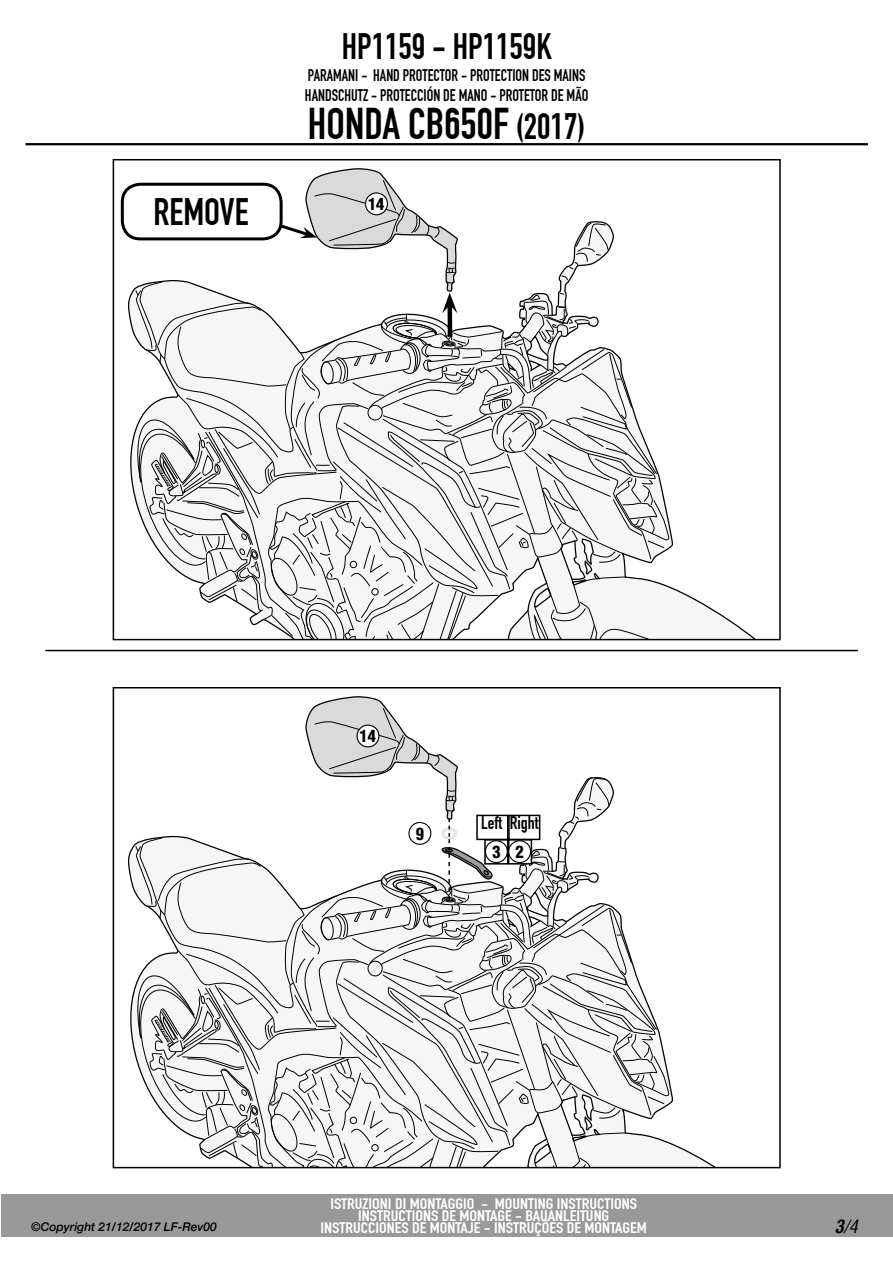
<style>
.page{position:relative;width:893px;height:1263px;background:#fff}
.page>*{position:absolute;margin:0;border:0;box-sizing:border-box;transform-origin:0 0}
.t1{font:43.5px "DIN Engschrift Alternate";color:#000}
.t2{font:37.5px "DIN Engschrift";color:#000}
.t3{font:36px "DIN Engschrift Alternate";color:#000}
.t4{font:18px "DIN Engschrift";color:#000}
.t5{font:italic condensed 18px "Helvetica";color:#000}
.t6{font:16.5px/19.8px "DIN Engschrift Alternate";color:#000;scale:.95 1}
.t7{font:900 condensed 16.5px "Helvetica";color:#000}
.t8{font:15px/12px "DIN Engschrift Alternate";color:#fff;text-align:center;scale:1.2 1}
.t9{font:italic 500 12px "Helvetica Neue";color:#000}
.s1{font-size:36px}
.s2{font-weight:700}
</style>
<div class="page">
<div style="left:1px;top:1194px;width:891px;height:43px;background:#999"></div>
<hr style="left:26px;top:143px;width:841px;height:2px;background:#000">
<svg style="left:135px;top:168px;width:573px;height:473px"></svg>
<div style="left:365px;top:193px;width:22px;height:22px;background:#fff;border-radius:50%"></div>
<div style="left:365px;top:192px;width:23px;height:23px;border:1px solid #000;border-radius:50%"></div>
<hr style="left:45px;top:650px;width:812px;height:1px;background:#000">
<svg style="left:135px;top:696px;width:534px;height:472px"></svg>
<h2 class="t2" style="left:153px;top:198px;width:97px">REMOVE</h2>
<h3 class="t3" style="left:342px;top:27px;width:211px">HP1159 - HP1159K</h3>
<p class="t6" style="left:305px;top:66px;width:300px">PARAMANI - HAND PROTECTOR - PROTECTION DES MAINS<br>HANDSCHUTZ - PROTECCIÓN DE MANO - PROTETOR DE MÃO</p>
<h1 class="t1" style="left:308px;top:100px;width:279px">HONDA CB650F <span class="s1">(2017)</span></h1>
<p class="t7" style="left:368px;top:197px;width:18px">14</p>
<p class="t7" style="left:359px;top:729px;width:18px">14</p>
<p class="t7" style="left:416px;top:827px;width:10px">9</p>
<p class="t4" style="left:481px;top:816px;width:59px">Left Right</p>
<p class="t7" style="left:492px;top:845px;width:33px">3 2</p>
<p class="t9" style="left:31px;top:1222px;width:187px">©Copyright 21/12/2017 LF-Rev00</p>
<p class="t8" style="left:320px;top:1198px;width:273px">ISTRUZIONI DI MONTAGGIO - MOUNTING INSTRUCTIONS<br>INSTRUCTIONS DE MONTAGE - BAUANLEITUNG<br>INSTRUCCIONES DE MONTAJE - INSTRUÇÕES DE MONTAGEM</p>
<p class="t5" style="left:834px;top:1216px;width:25px"><span class="s2">3</span>/4</p>
</div>
